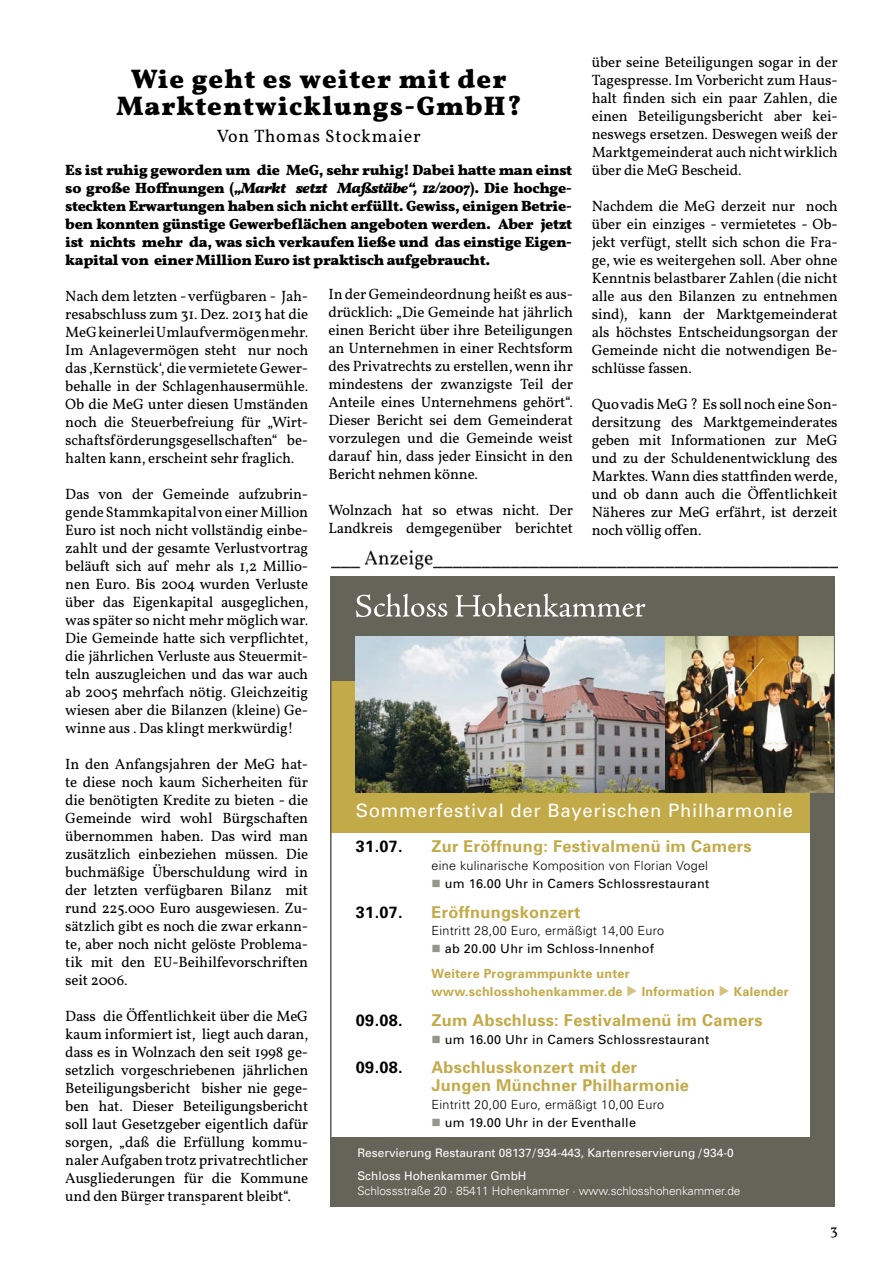
<style>
.page{position:relative;width:893px;height:1263px;background:#fff}
.page>*{position:absolute;margin:0;border:0;box-sizing:border-box;transform-origin:0 0}
.t1{font:700 27px/27px "Vollkorn";letter-spacing:.04em;color:#000;text-align:center}
.t2{font:18.45px "Univers";letter-spacing:.04em;color:#fff}
.t3{font:18px "Vollkorn";letter-spacing:.04em;color:#000}
.t4{font:700 16.35px/17.9px "Univers";letter-spacing:.02em;color:#c3aa49}
.t5{font:700 16.35px "Univers";letter-spacing:.02em;color:#000}
.t6{font:15px/18px "Vollkorn";letter-spacing:-.01em;color:#000;text-align:justify}
.t7{font:700 15px/18px "Vollkorn";letter-spacing:-.02em;color:#000;text-align:justify}
.t8{font:12.6px/25.2px "Univers";letter-spacing:.02em;color:#000}
.t9{font:300 12.6px "Univers";letter-spacing:.02em;color:#000}
.t10{font:700 12.6px "Univers";letter-spacing:.02em;color:#c3aa49}
.t11{font:11.85px/23px "Univers";color:#fff}
.t12{font:300 11.85px "Univers";letter-spacing:-.01em;color:#fff}
.s1{font-style:italic}
.s2{color:#97968b}
.s3{font-weight:700;color:#c3aa49}
.s4{font-family:"Lucida Grande";font-weight:400;color:#d5c281}
</style>
<div class="page">
<img style="left:331px;top:549px;width:507px;height:21px">
<div style="left:331px;top:673px;width:504px;height:533px;background:#656459"></div>
<div style="left:331px;top:827px;width:478px;height:310px;background:#fff"></div>
<div style="left:331px;top:576px;width:504px;height:151px;background:#656459"></div>
<svg style="left:356px;top:593px;width:91px;height:24px"></svg>
<svg style="left:456px;top:593px;width:189px;height:24px"></svg>
<div style="left:331px;top:681px;width:478px;height:151px;background:#c3aa49"></div>
<img style="left:356px;top:636px;width:310px;height:157px">
<img style="left:666px;top:636px;width:167px;height:157px">
<p class="t6" style="left:592px;top:53px;width:247px">über seine Beteiligungen sogar in der Tagespresse. Im Vorbericht zum Haus&shy;halt finden sich ein paar Zahlen, die einen Beteiligungsbericht aber kei&shy;neswegs ersetzen. Deswegen weiß der Marktgemeinderat auch nicht wirklich über die MeG Bescheid.</p>
<p class="t6" style="left:592px;top:197px;width:247px">Nachdem die MeG derzeit nur noch über ein einziges - vermietetes - Ob&shy;jekt verfügt, stellt sich schon die Fra&shy;ge, wie es weitergehen soll. Aber ohne Kenntnis belastbarer Zahlen (die nicht alle aus den Bilanzen zu entnehmen sind), kann der Marktgemeinderat als höchstes Entscheidungsorgan der Gemeinde nicht die notwendigen Be&shy;schlüsse fassen.</p>
<p class="t6" style="left:592px;top:395px;width:247px">Quo vadis MeG ? Es soll noch eine Son&shy;dersitzung des Marktgemeinderates geben mit Informationen zur MeG und zu der Schuldenentwicklung des Marktes. Wann dies stattfinden werde, und ob dann auch die Öffentlichkeit Näheres zur MeG erfährt, ist derzeit noch völlig offen.</p>
<h1 class="t1" style="left:116px;top:66px;width:406px">Wie geht es weiter mit der<br>Marktentwicklungs-GmbH?</h1>
<p class="t3" style="left:217px;top:125px;width:205px">Von Thomas Stockmaier</p>
<p class="t7" style="left:65px;top:161px;width:508px">Es ist ruhig geworden um die MeG, sehr ruhig! Dabei hatte man einst so große Hoffnungen (<span class="s1">„Markt setzt Maßstäbe“, 12/2007</span>). Die hochge&shy;steckten Erwartungen haben sich nicht erfüllt. Gewiss, einigen Betrie&shy;ben konnten günstige Gewerbeflächen angeboten werden. Aber jetzt ist nichts mehr da, was sich verkaufen ließe und das einstige Eigen&shy;kapital von einer Million Euro ist praktisch aufgebraucht.</p>
<p class="t6" style="left:328px;top:285px;width:246px">In der Gemeindeordnung heißt es aus&shy;drücklich: „Die Gemeinde hat jährlich einen Bericht über ihre Beteiligungen an Unternehmen in einer Rechtsform des Privatrechts zu erstellen, wenn ihr mindestens der zwanzigste Teil der Anteile eines Unternehmens gehört“.<br>Dieser Bericht sei dem Gemeinderat vorzulegen und die Gemeinde weist darauf hin, dass jeder Einsicht in den Bericht nehmen könne.</p>
<p class="t6" style="left:328px;top:501px;width:246px">Wolnzach hat so etwas nicht. Der<br>Landkreis demgegenüber berichtet</p>
<p class="t6" style="left:65px;top:287px;width:244px">Nach dem letzten - verfügbaren - Jah&shy;resabschluss zum 31. Dez. 2013 hat die MeG keinerlei Umlaufvermögen mehr.<br>Im Anlagevermögen steht nur noch das ‚Kernstück‘, die vermietete Gewer&shy;behalle in der Schlagenhausermühle.<br>Ob die MeG unter diesen Umständen noch die Steuerbefreiung für „Wirt&shy;schaftsförderungsgesellschaften“ be&shy;halten kann, erscheint sehr fraglich.</p>
<p class="t6" style="left:65px;top:485px;width:244px">Das von der Gemeinde aufzubrin&shy;gende Stammkapital von einer Million Euro ist noch nicht vollständig einbe&shy;zahlt und der gesamte Verlustvortrag beläuft sich auf mehr als 1,2 Millio&shy;nen Euro. Bis 2004 wurden Verluste über das Eigenkapital ausgeglichen, was später so nicht mehr möglich war.<br>Die Gemeinde hatte sich verpflichtet, die jährlichen Verluste aus Steuermit&shy;teln auszugleichen und das war auch ab 2005 mehrfach nötig. Gleichzeitig wiesen aber die Bilanzen (kleine) Ge&shy;winne aus . Das klingt merkwürdig!</p>
<p class="t6" style="left:65px;top:755px;width:244px">In den Anfangsjahren der MeG hat&shy;te diese noch kaum Sicherheiten für die benötigten Kredite zu bieten - die Gemeinde wird wohl Bürgschaften übernommen haben. Das wird man zusätzlich einbeziehen müssen. Die buchmäßige Überschuldung wird in der letzten verfügbaren Bilanz mit rund 225.000 Euro ausgewiesen. Zu&shy;sätzlich gibt es noch die zwar erkann&shy;te, aber noch nicht gelöste Problema&shy;tik mit den EU-Beihilfevorschriften seit 2006.</p>
<p class="t6" style="left:65px;top:1007px;width:244px">Dass die Öffentlichkeit über die MeG kaum informiert ist, liegt auch daran, dass es in Wolnzach den seit 1998 ge&shy;setzlich vorgeschriebenen jährlichen Beteiligungsbericht bisher nie gege&shy;ben hat. Dieser Beteiligungsbericht soll laut Gesetzgeber eigentlich dafür sorgen, „daß die Erfüllung kommu&shy;naler Aufgaben trotz privatrechtlicher Ausgliederungen für die Kommune und den Bürger transparent bleibt“.</p>
<p class="t2" style="left:356px;top:800px;width:439px">Sommerfestival der Bayerischen Philharmonie</p>
<p class="t5" style="left:356px;top:837px;width:48px">31.07.</p>
<p class="t4" style="left:432px;top:838px;width:322px">Zur Eröffnung: Festivalmenü im Camers</p>
<p class="t9" style="left:432px;top:858px;width:278px">eine kulinarische Komposition von Florian Vogel</p>
<p class="t8" style="left:432px;top:871px;width:279px"><span class="s2">■</span> um 16.00 Uhr in Camers Schlossrestaurant</p>
<p class="t5" style="left:356px;top:902px;width:48px">31.07.</p>
<p class="t4" style="left:432px;top:903px;width:151px">Eröffnungskonzert</p>
<p class="t9" style="left:432px;top:923px;width:234px">Eintritt 28,00 Euro, ermäßigt 14,00 Euro</p>
<p class="t8" style="left:432px;top:936px;width:224px"><span class="s2">■</span> ab 20.00 Uhr im Schloss-Innenhof<br><span class="s3">Weitere Programmpunkte unter</span></p>
<p class="t10" style="left:431px;top:984px;width:359px">www.schlosshohenkammer.de <span class="s4">►</span> Information <span class="s4">►</span> Kalender</p>
<p class="t5" style="left:356px;top:1010px;width:48px">09.08.</p>
<p class="t4" style="left:432px;top:1011px;width:333px">Zum Abschluss: Festivalmenü im Camers</p>
<p class="t8" style="left:432px;top:1027px;width:279px"><span class="s2">■</span> um 16.00 Uhr in Camers Schlossrestaurant</p>
<p class="t5" style="left:356px;top:1057px;width:48px">09.08.</p>
<p class="t4" style="left:432px;top:1058px;width:259px">Abschlusskonzert mit der<br>Jungen Münchner Philharmonie</p>
<p class="t9" style="left:432px;top:1097px;width:234px">Eintritt 20,00 Euro, ermäßigt 10,00 Euro</p>
<p class="t8" style="left:432px;top:1110px;width:206px"><span class="s2">■</span> um 19.00 Uhr in der Eventhalle</p>
<p class="t11" style="left:357px;top:1142px;width:378px">Reservierung Restaurant 08137/ 934-443, Kartenreservierung / 934-0<br>Schloss Hohenkammer GmbH</p>
<p class="t12" style="left:357px;top:1184px;width:384px">Schlossstraße 20 · 85411 Hohenkammer · www.schlosshohenkammer.de</p>
</div>
